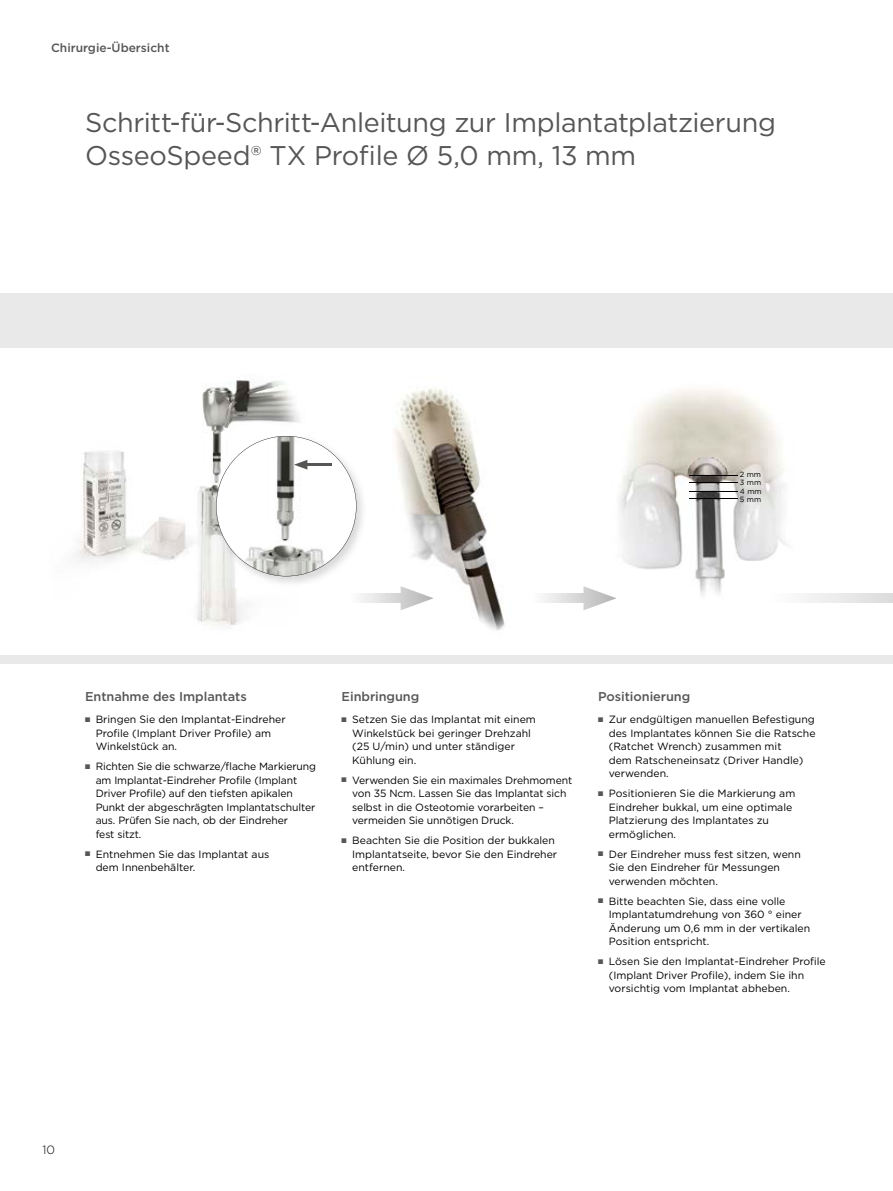
<style>
.page{position:relative;width:893px;height:1191px;background:#fff}
.page>*{position:absolute;margin:0;border:0;box-sizing:border-box;transform-origin:0 0}
.t1{font:27px/33px "Gotham";letter-spacing:-.015em;color:#565655}
.t2{font:500 12.75px "Gotham";letter-spacing:-.005em;color:#565655}
.t3{font:500 12px "Gotham";color:#565655}
.t4{font:300 12px "Gotham";color:#000}
.t5{font:10.5px/13.5px "Gotham";color:#000}
.t6{font:7.5px/8.2px "Gotham";color:#000;text-align:justify}
.s1{color:#565655}
</style>
<div class="page">
<div style="left:0;top:293px;width:893px;height:370px;background:#e9e9e9"></div>
<div style="left:0;top:349px;width:893px;height:306px;background:#fff"></div>
<img style="left:74px;top:380px;width:226px;height:246px">
<img style="left:360px;top:388px;width:200px;height:243px">
<img style="left:619px;top:390px;width:211px;height:205px">
<svg style="left:360px;top:594px;width:41px;height:9px"></svg>
<svg style="left:401px;top:586px;width:33px;height:24px"></svg>
<svg style="left:531px;top:594px;width:52px;height:9px"></svg>
<svg style="left:583px;top:586px;width:33px;height:24px"></svg>
<svg style="left:770px;top:594px;width:123px;height:9px"></svg>
<hr style="left:689px;top:475px;width:49px;height:1px;background:#000">
<hr style="left:689px;top:483px;width:49px;height:1px;background:#000">
<hr style="left:689px;top:491px;width:49px;height:1px;background:#000">
<hr style="left:689px;top:498px;width:49px;height:1px;background:#000">
<img style="left:213px;top:433px;width:155px;height:154px">
<svg style="left:216px;top:436px;width:140px;height:140px"></svg>
<p class="t3" style="left:51px;top:40px;width:120px">Chirurgie-Übersicht</p>
<h1 class="t1" style="left:85px;top:106px;width:692px">Schritt-für-Schritt-Anleitung zur Implantatplatzierung<br>OsseoSpeed® TX Profile Ø 5,0 mm, 13 mm</h1>
<p class="t6" style="left:740px;top:470px;width:23px">2 mm 3 mm 4 mm 5 mm</p>
<p class="t2" style="left:85px;top:688px;width:163px">Entnahme des Implantats</p>
<p class="t5" style="left:96px;top:712px;width:192px;text-indent:-11px"><span class="s1">■</span> Bringen Sie den Implantat-Eindreher<br>Profile (Implant Driver Profile) am<br>Winkelstück an.</p>
<p class="t5" style="left:96px;top:759px;width:222px;text-indent:-11px"><span class="s1">■</span> Richten Sie die schwarze/flache Markierung am Implantat-Eindreher Profile (Implant Driver Profile) auf den tiefsten apikalen Punkt der abgeschrägten Implantatschulter aus. Prüfen Sie nach, ob der Eindreher<br>fest sitzt.</p>
<p class="t5" style="left:96px;top:847px;width:175px;text-indent:-11px"><span class="s1">■</span> Entnehmen Sie das Implantat aus dem Innenbehälter.</p>
<p class="t2" style="left:342px;top:688px;width:79px">Einbringung</p>
<p class="t5" style="left:352px;top:712px;width:185px;text-indent:-11px"><span class="s1">■</span> Setzen Sie das Implantat mit einem<br>Winkelstück bei geringer Drehzahl (25 U/min) und unter ständiger<br>Kühlung ein.</p>
<p class="t5" style="left:352px;top:773px;width:221px;text-indent:-11px"><span class="s1">■</span> Verwenden Sie ein maximales Drehmoment von 35 Ncm. Lassen Sie das Implantat sich selbst in die Osteotomie vorarbeiten – vermeiden Sie unnötigen Druck.</p>
<p class="t5" style="left:352px;top:833px;width:206px;text-indent:-11px"><span class="s1">■</span> Beachten Sie die Position der bukkalen<br>Implantatseite, bevor Sie den Eindreher entfernen.</p>
<p class="t2" style="left:598px;top:688px;width:94px">Positionierung</p>
<p class="t5" style="left:609px;top:712px;width:208px;text-indent:-11px"><span class="s1">■</span> Zur endgültigen manuellen Befestigung des Implantates können Sie die Ratsche (Ratchet Wrench) zusammen mit<br>dem Ratscheneinsatz (Driver Handle) verwenden.</p>
<p class="t5" style="left:609px;top:786px;width:188px;text-indent:-11px"><span class="s1">■</span> Positionieren Sie die Markierung am<br>Eindreher bukkal, um eine optimale<br>Platzierung des Implantates zu ermöglichen.</p>
<p class="t5" style="left:609px;top:847px;width:194px;text-indent:-11px"><span class="s1">■</span> Der Eindreher muss fest sitzen, wenn<br>Sie den Eindreher für Messungen verwenden möchten.</p>
<p class="t5" style="left:609px;top:894px;width:203px;text-indent:-11px"><span class="s1">■</span> Bitte beachten Sie, dass eine volle<br>Implantatumdrehung von 360 ° einer<br>Änderung um 0,6 mm in der vertikalen<br>Position entspricht.</p>
<p class="t5" style="left:609px;top:954px;width:218px;text-indent:-11px"><span class="s1">■</span> Lösen Sie den Implantat-Eindreher Profile (Implant Driver Profile), indem Sie ihn vorsichtig vom Implantat abheben.</p>
<p class="t4" style="left:43px;top:1142px;width:14px">10</p>
</div>
